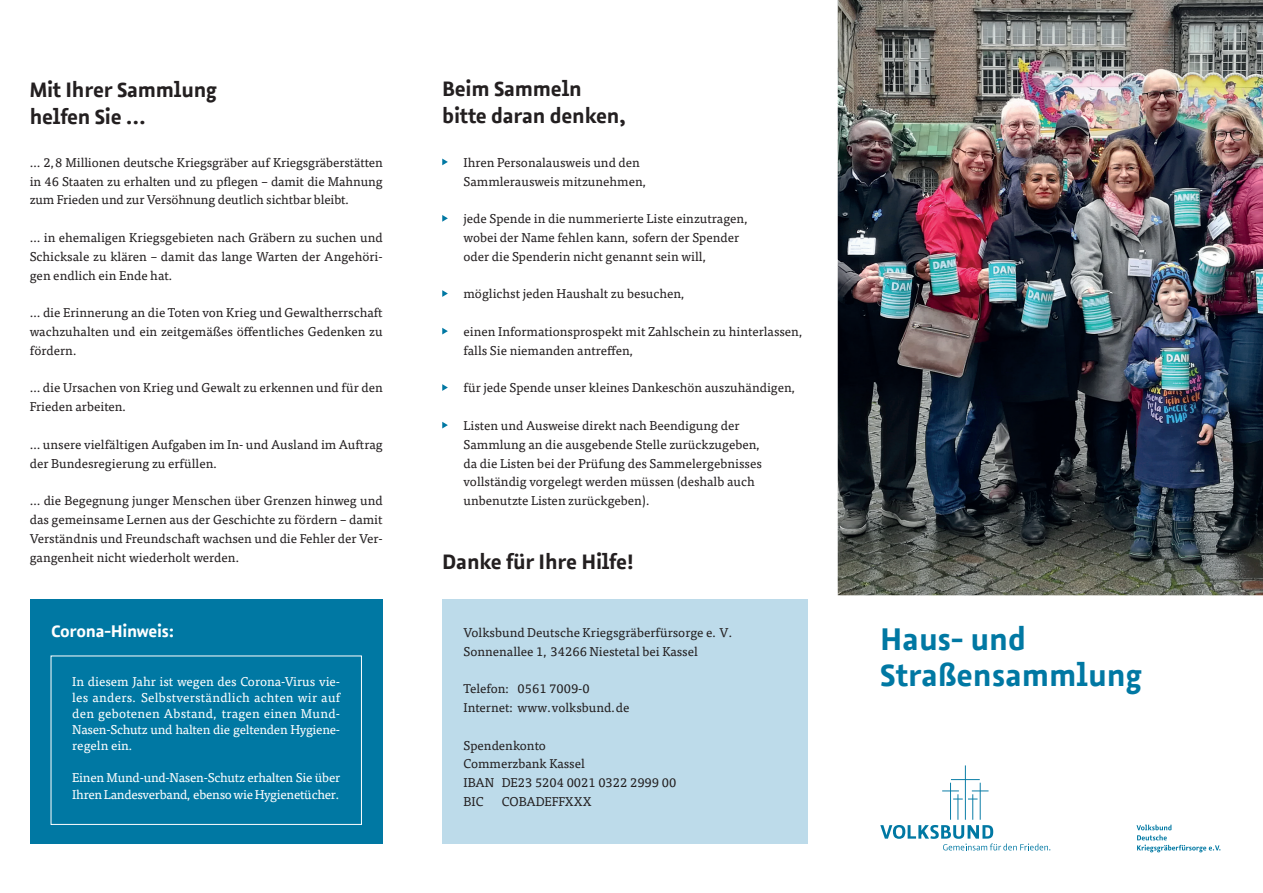
<style>
.page{position:relative;width:1263px;height:893px;background:#fff}
.page>*{position:absolute;margin:0;border:0;box-sizing:border-box;transform-origin:0 0}
.t1{font:700 31.5px/36px "Azuro TF";color:#0078a3}
.t2{font:700 21px/27px "Azuro TF";letter-spacing:-.01em;color:#231f20}
.t3{font:700 16.95px "Azuro TF";letter-spacing:-.015em;color:#fff}
.t4{font:12.75px/18.8px "Tisa OT";color:#231f20}
.t5{font:12.75px/16px "Tisa OT";letter-spacing:-.02em;color:#fff;text-align:justify}
</style>
<div class="page">
<svg style="left:442px;top:159px;width:6px;height:6px"></svg>
<svg style="left:442px;top:215px;width:6px;height:7px"></svg>
<svg style="left:442px;top:290px;width:6px;height:7px"></svg>
<svg style="left:442px;top:328px;width:6px;height:6px"></svg>
<svg style="left:442px;top:384px;width:6px;height:7px"></svg>
<svg style="left:442px;top:422px;width:6px;height:6px"></svg>
<div style="left:442px;top:599px;width:366px;height:245px;background:#bddbea"></div>
<img style="left:838px;top:0;width:425px;height:595px">
<svg style="left:1136px;top:825px;width:84px;height:27px"></svg>
<svg style="left:880px;top:765px;width:170px;height:85px"></svg>
<div style="left:30px;top:599px;width:353px;height:245px;background:#0078a3"></div>
<div style="left:51px;top:656px;width:311px;height:169px;border:1px solid #fff"></div>
<h2 class="t2" style="left:30px;top:75px;width:188px">Mit Ihrer Sammlung helfen Sie ...</h2>
<p class="t4" style="left:30px;top:153px;width:354px;text-align:justify">… 2,8 Millionen deutsche Kriegsgräber auf Kriegsgräberstätten in 46 Staaten zu erhalten und zu pflegen – damit die Mahnung zum Frieden und zur Versöhnung deutlich sichtbar bleibt.</p>
<p class="t4" style="left:30px;top:228px;width:354px;text-align:justify">… in ehemaligen Kriegsgebieten nach Gräbern zu suchen und Schicksale zu klären – damit das lange Warten der Angehöri&shy;gen endlich ein Ende hat.</p>
<p class="t4" style="left:30px;top:303px;width:354px;text-align:justify">… die Erinnerung an die Toten von Krieg und Gewaltherrschaft wachzuhalten und ein zeitgemäßes öffentliches Gedenken zu fördern.</p>
<p class="t4" style="left:30px;top:379px;width:354px">… die Ursachen von Krieg und Gewalt zu erkennen und für den<br>Frieden arbeiten.</p>
<p class="t4" style="left:30px;top:435px;width:354px">… unsere vielfältigen Aufgaben im In- und Ausland im Auftrag der Bundesregierung zu erfüllen.</p>
<p class="t4" style="left:30px;top:491px;width:354px;text-align:justify">… die Begegnung junger Menschen über Grenzen hinweg und das gemeinsame Lernen aus der Geschichte zu fördern – damit Verständnis und Freundschaft wachsen und die Fehler der Ver&shy;gangenheit nicht wiederholt werden.</p>
<h3 class="t3" style="left:51px;top:618px;width:125px">Corona-Hinweis:</h3>
<p class="t5" style="left:72px;top:674px;width:269px">In diesem Jahr ist wegen des Corona-Virus vie&shy;les anders. Selbstverständlich achten wir auf den gebotenen Abstand, tragen einen Mund-Nasen-Schutz und halten die geltenden Hygiene&shy;regeln ein.</p>
<p class="t5" style="left:72px;top:770px;width:269px">Einen Mund-und-Nasen-Schutz erhalten Sie über<br>Ihren Landesverband, ebenso wie Hygienetücher.</p>
<h2 class="t2" style="left:442px;top:74px;width:185px">Beim Sammeln bitte daran denken,</h2>
<p class="t4" style="left:463px;top:153px;width:185px">Ihren Personalausweis und den<br>Sammlerausweis mitzunehmen,</p>
<p class="t4" style="left:463px;top:210px;width:287px">jede Spende in die nummerierte Liste einzutragen, wobei der Name fehlen kann, sofern der Spender oder die Spenderin nicht genannt sein will,</p>
<p class="t4" style="left:463px;top:285px;width:224px">möglichst jeden Haushalt zu besuchen,</p>
<p class="t4" style="left:463px;top:322px;width:341px">einen Informationsprospekt mit Zahlschein zu hinterlassen, falls Sie niemanden antreffen,</p>
<p class="t4" style="left:463px;top:379px;width:334px">für jede Spende unser kleines Dankeschön auszuhändigen,</p>
<p class="t4" style="left:463px;top:416px;width:300px">Listen und Ausweise direkt nach Beendigung der Sammlung an die ausgebende Stelle zurückzugeben, da die Listen bei der Prüfung des Sammelergebnisses vollständig vorgelegt werden müssen (deshalb auch unbenutzte Listen zurückgeben).</p>
<h2 class="t2" style="left:442px;top:547px;width:193px">Danke für Ihre Hilfe!</h2>
<p class="t4" style="left:463px;top:623px;width:271px">Volksbund Deutsche Kriegsgräberfürsorge e. V.<br>Sonnenallee 1, 34266 Niestetal bei Kassel</p>
<p class="t4" style="left:463px;top:679px;width:168px">Telefon: 0561 7009-0<br>Internet: www.volksbund.de</p>
<p class="t4" style="left:463px;top:736px;width:214px">Spendenkonto<br>Commerzbank Kassel<br>IBAN DE23 5204 0021 0322 2999 00<br>BIC</p>
<p class="t4" style="left:502px;top:792px;width:92px">COBADEFFXXX</p>
<h1 class="t1" style="left:880px;top:619px;width:263px">Haus- und<br>Straßensammlung</h1>
</div>
